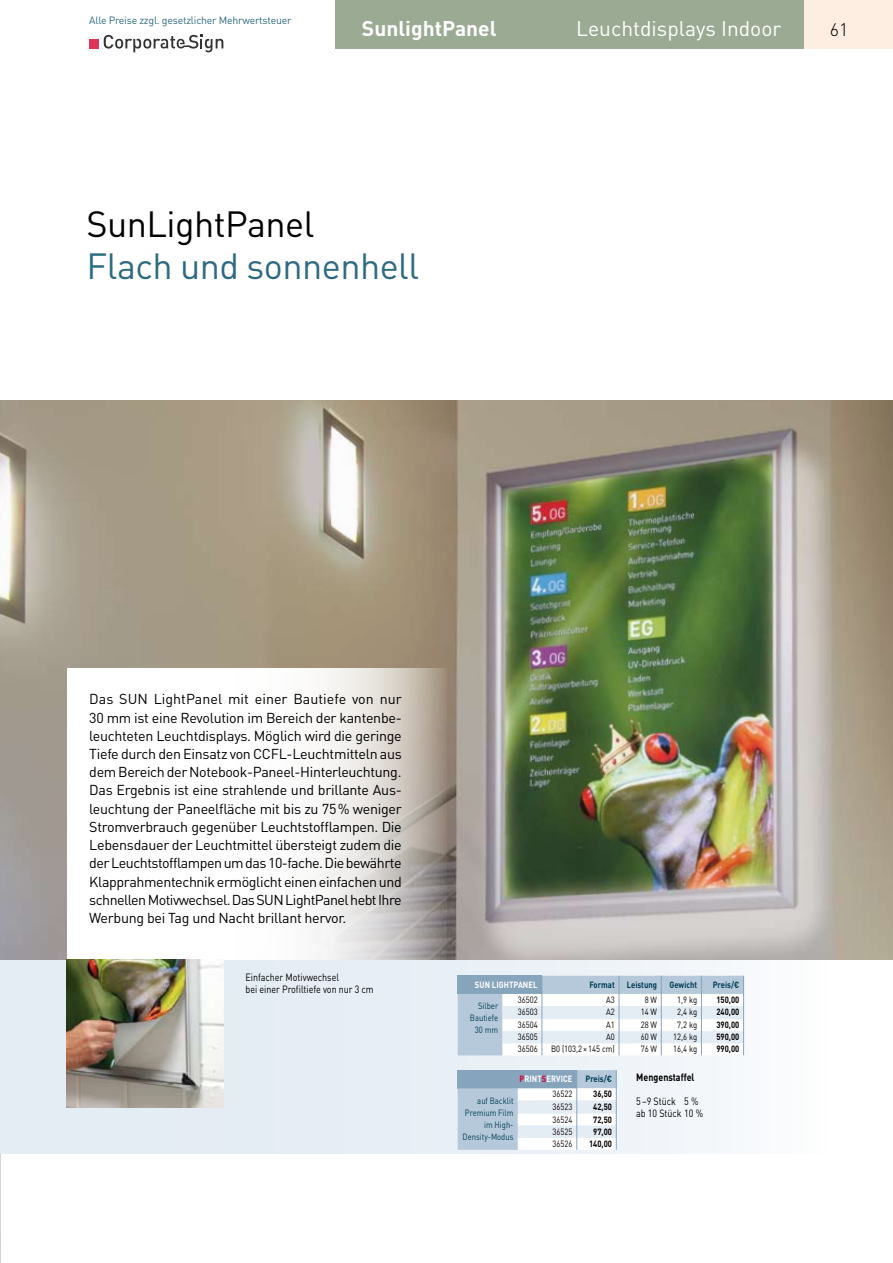
<style>
.page{position:relative;width:893px;height:1263px;background:#fff}
.page>*{position:absolute;margin:0;border:0;box-sizing:border-box;transform-origin:0 0}
.t1{font:36px "DIN Pro";letter-spacing:-.015em;color:#2d6980}
.t2{font:36px "DIN Pro";letter-spacing:-.015em;color:#000}
.t3{font:21px "DIN Pro";color:#fff}
.t4{font:700 21px "DIN Pro";color:#fff}
.t5{font:300 18px "DIN Pro";color:#000}
.t6{font:14.25px/18.1px "DIN Pro";letter-spacing:-.02em;color:#000;text-align:justify}
.t7{font:10.5px/12px "DIN Pro";color:#000;scale:.85 1}
.t8{font:10.5px "DIN Pro";letter-spacing:-.02em;color:#2d6980}
.t9{font:700 10.5px "DIN Pro";color:#000;scale:.85 1}
.t10{font:9px "DIN Pro";color:#000;scale:.85 1}
.t11{font:9px/12px "DIN Pro";color:#003d53;text-align:right;scale:.85 1}
.t12{font:700 9px "DIN Pro";color:#000;scale:.85 1}
.t13{font:700 9px "DIN Pro";color:#003d53;scale:.85 1}
.t14{font:700 9px "DIN Pro";letter-spacing:.01em;color:#fff;scale:.85 1}
.s1{color:#d40032}
</style>
<div class="page">
<div style="left:89px;top:39px;width:9px;height:9px;background:#dd3357"></div>
<svg style="left:104px;top:35px;width:119px;height:17px"></svg>
<div style="left:804px;top:0;width:89px;height:48px;background:#feeee1"></div>
<div style="left:335px;top:0;width:469px;height:49px;background:#9baa92"></div>
<div style="left:0;top:401px;width:826px;height:753px;background:linear-gradient(to right,#dee7f1,#f3f6f8)"></div>
<img style="left:0;top:401px;width:893px;height:558px">
<svg style="left:67px;top:668px;width:379px;height:291px"></svg>
<img style="left:67px;top:959px;width:156px;height:149px">
<svg style="left:458px;top:976px;width:286px;height:79px"></svg>
<svg style="left:458px;top:1070px;width:159px;height:80px"></svg>
<svg style="left:0;top:1032px;width:1px;height:231px"></svg>
<p class="t8" style="left:89px;top:13px;width:204px">Alle Preise zzgl. gesetzlicher Mehrwertsteuer</p>
<h2 class="t4" style="left:362px;top:15px;width:136px">SunlightPanel</h2>
<h2 class="t3" style="left:576px;top:15px;width:207px">Leuchtdisplays Indoor</h2>
<p class="t5" style="left:830px;top:18px;width:20px">61</p>
<h1 class="t2" style="left:87px;top:199px;width:229px">SunLightPanel</h1>
<h1 class="t1" style="left:87px;top:242px;width:334px">Flach und sonnenhell</h1>
<p class="t6" style="left:89px;top:690px;width:314px">Das SUN LightPanel mit einer Bautiefe von nur 30 mm ist eine Revolution im Bereich der kantenbe&shy;leuchteten Leuchtdisplays. Möglich wird die geringe Tiefe durch den Einsatz von CCFL-Leuchtmitteln aus dem Bereich der Notebook-Paneel-Hinterleuchtung.<br>Das Ergebnis ist eine strahlende und brillante Aus&shy;leuchtung der Paneelfläche mit bis zu 75% weniger Stromverbrauch gegenüber Leuchtstofflampen. Die Lebensdauer der Leuchtmittel übersteigt zudem die der Leuchtstofflampen um das 10-fache. Die bewährte Klapprahmentechnik ermöglicht einen einfachen und schnellen Motivwechsel. Das SUN LightPanel hebt Ihre Werbung bei Tag und Nacht brillant hervor.</p>
<p class="t7" style="left:246px;top:971px;width:152px">Einfacher Motivwechsel<br>bei einer Profiltiefe von nur 3 cm</p>
<p class="t14" style="left:475px;top:978px;width:73px">Sun LightPanel</p>
<p class="t13" style="left:589px;top:978px;width:31px">Format</p>
<p class="t13" style="left:627px;top:978px;width:37px">Leistung</p>
<p class="t13" style="left:669px;top:978px;width:34px">Gewicht</p>
<p class="t13" style="left:713px;top:978px;width:33px">Preis/€</p>
<p class="t11" style="left:470px;top:999px;width:35px">Silber<br>Bautiefe<br>30 mm</p>
<p class="t10" style="left:518px;top:994px;width:25px">36502</p>
<p class="t10" style="left:606px;top:994px;width:12px">A3</p>
<p class="t10" style="left:645px;top:994px;width:16px">8 W</p>
<p class="t10" style="left:677px;top:994px;width:25px">1,9 kg</p>
<p class="t12" style="left:716px;top:994px;width:28px">150,00</p>
<p class="t10" style="left:518px;top:1006px;width:25px">36503</p>
<p class="t10" style="left:606px;top:1006px;width:12px">A2</p>
<p class="t10" style="left:641px;top:1006px;width:21px">14 W</p>
<p class="t10" style="left:677px;top:1006px;width:25px">2,4 kg</p>
<p class="t12" style="left:716px;top:1006px;width:28px">240,00</p>
<p class="t10" style="left:518px;top:1019px;width:25px">36504</p>
<p class="t10" style="left:606px;top:1019px;width:12px">A1</p>
<p class="t10" style="left:641px;top:1019px;width:21px">28 W</p>
<p class="t10" style="left:677px;top:1019px;width:25px">7,2 kg</p>
<p class="t12" style="left:716px;top:1019px;width:28px">390,00</p>
<p class="t10" style="left:518px;top:1031px;width:25px">36505</p>
<p class="t10" style="left:606px;top:1031px;width:12px">A0</p>
<p class="t10" style="left:641px;top:1031px;width:21px">60 W</p>
<p class="t10" style="left:673px;top:1031px;width:30px">12,6 kg</p>
<p class="t12" style="left:716px;top:1031px;width:28px">590,00</p>
<p class="t10" style="left:518px;top:1043px;width:25px">36506</p>
<p class="t10" style="left:551px;top:1043px;width:76px">B0 (103,2×145 cm)</p>
<p class="t10" style="left:641px;top:1043px;width:21px">76 W</p>
<p class="t10" style="left:673px;top:1043px;width:30px">16,4 kg</p>
<p class="t12" style="left:716px;top:1043px;width:28px">990,00</p>
<p class="t14" style="left:519px;top:1073px;width:64px"><span class="s1">P</span>rint<span class="s1">S</span>ervice</p>
<p class="t13" style="left:585px;top:1073px;width:33px">Preis/€</p>
<p class="t9" style="left:636px;top:1070px;width:70px">Mengenstaffel</p>
<p class="t7" style="left:636px;top:1095px;width:80px">5–9 Stück 5 % ab 10 Stück 10 %</p>
<p class="t10" style="left:553px;top:1088px;width:25px">36522</p>
<p class="t12" style="left:593px;top:1088px;width:24px">36,50</p>
<p class="t10" style="left:553px;top:1100px;width:25px">36523</p>
<p class="t12" style="left:593px;top:1100px;width:24px">42,50</p>
<p class="t10" style="left:553px;top:1113px;width:25px">36524</p>
<p class="t12" style="left:593px;top:1113px;width:24px">72,50</p>
<p class="t10" style="left:553px;top:1125px;width:25px">36525</p>
<p class="t12" style="left:593px;top:1125px;width:24px">97,00</p>
<p class="t10" style="left:553px;top:1137px;width:25px">36526</p>
<p class="t12" style="left:589px;top:1137px;width:28px">140,00</p>
<p class="t11" style="left:463px;top:1094px;width:62px">auf Backlit<br>Premium Film im High-<br>Density-Modus</p>
</div>
